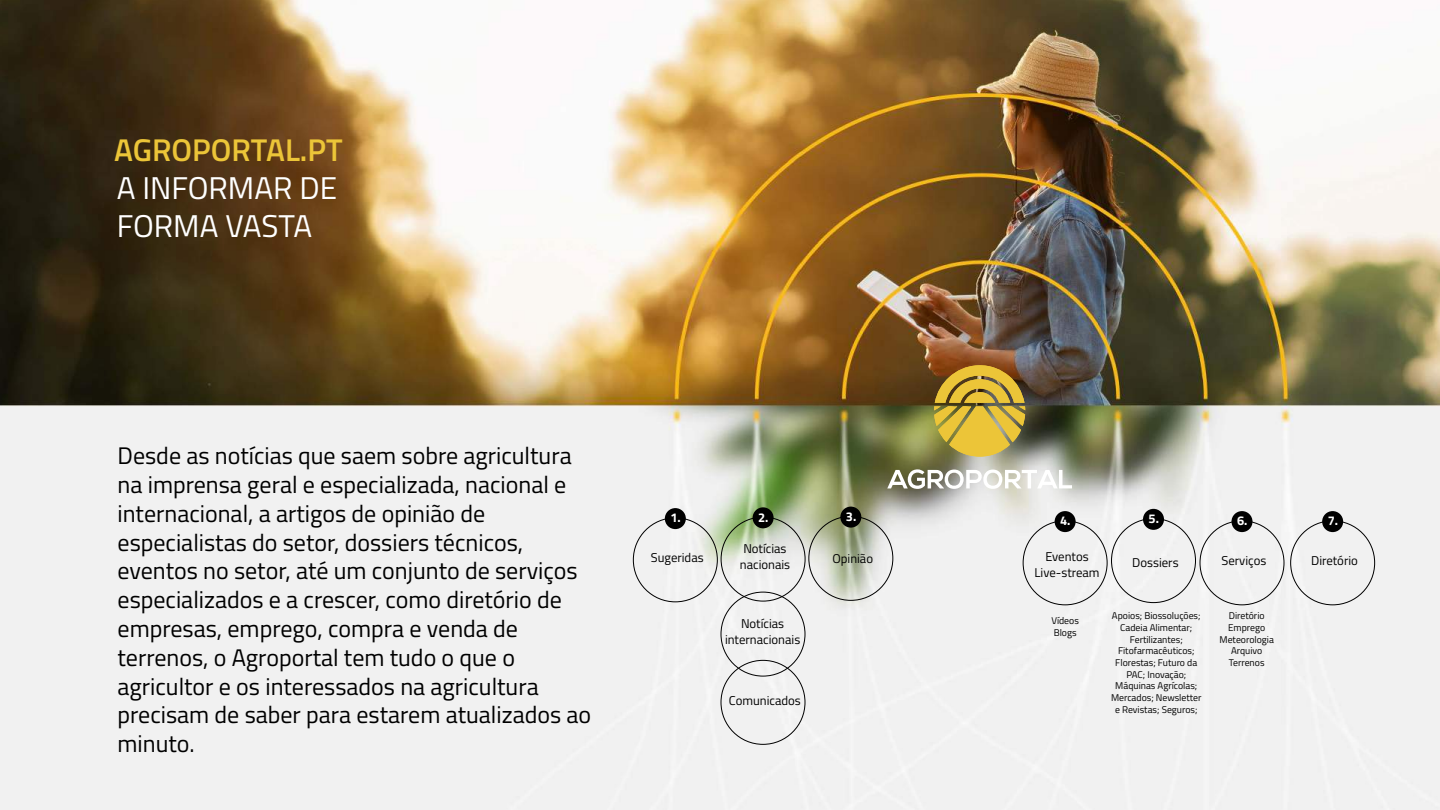
<style>
.page{position:relative;width:1440px;height:810px;background:#fff}
.page>*{position:absolute;margin:0;border:0;box-sizing:border-box;transform-origin:0 0}
.t1{font:31.5px/37.8px "Titillium Web";color:#fff}
.t2{font:600 31.5px "Titillium Web";color:#ecc538}
.t3{font:24px/28.8px "Titillium Web";color:#000}
.t4{font:12.75px/15.3px "Titillium Web";color:#000;text-align:center}
.t5{font:700 12.75px "Titillium Web";color:#fff}
.t6{font:9.75px/11.7px "Titillium Web";color:#000;text-align:center}
</style>
<div class="page">
<img style="left:0;top:0;width:1440px;height:810px">
<img style="left:934px;top:365px;width:91px;height:92px">
<svg style="left:887px;top:469px;width:185px;height:20px"></svg>
<div style="left:753px;top:507px;width:21px;height:21px;background:#000;border-radius:50%"></div>
<div style="left:665px;top:508px;width:21px;height:21px;background:#000;border-radius:50%"></div>
<div style="left:840px;top:507px;width:21px;height:21px;background:#000;border-radius:50%"></div>
<div style="left:1055px;top:511px;width:21px;height:21px;background:#000;border-radius:50%"></div>
<div style="left:1232px;top:511px;width:21px;height:21px;background:#000;border-radius:50%"></div>
<div style="left:1322px;top:511px;width:21px;height:21px;background:#000;border-radius:50%"></div>
<div style="left:1143px;top:509px;width:21px;height:21px;background:#000;border-radius:50%"></div>
<h1 class="t2" style="left:114px;top:126px;width:230px">AGROPORTAL.PT</h1>
<h1 class="t1" style="left:117px;top:168px;width:222px">A INFORMAR DE<br>FORMA VASTA</h1>
<p class="t3" style="left:118px;top:441px;width:475px">Desde as notícias que saem sobre agricultura na imprensa geral e especializada, nacional e internacional, a artigos de opinião de especialistas do setor, dossiers técnicos, eventos no setor, até um conjunto de serviços especializados e a crescer, como diretório de empresas, emprego, compra e venda de terrenos, o Agroportal tem tudo o que o agricultor e os interessados na agricultura precisam de saber para estarem atualizados ao minuto.</p>
<p class="t5" style="left:670px;top:508px;width:12px">1.</p>
<p class="t4" style="left:651px;top:550px;width:54px">Sugeridas</p>
<p class="t5" style="left:758px;top:507px;width:12px">2.</p>
<p class="t4" style="left:740px;top:541px;width:52px;text-align:left">Notícias nacionais</p>
<p class="t4" style="left:725px;top:616px;width:77px">Notícias internacionais</p>
<p class="t4" style="left:729px;top:693px;width:73px">Comunicados</p>
<p class="t5" style="left:846px;top:506px;width:12px">3.</p>
<p class="t4" style="left:832px;top:551px;width:42px">Opinião</p>
<p class="t5" style="left:1060px;top:511px;width:12px">4.</p>
<p class="t5" style="left:1149px;top:509px;width:12px">5.</p>
<p class="t5" style="left:1237px;top:511px;width:12px">6.</p>
<p class="t5" style="left:1328px;top:511px;width:12px">7.</p>
<p class="t4" style="left:1034px;top:549px;width:67px">Eventos<br>Live-stream</p>
<p class="t4" style="left:1132px;top:554px;width:48px">Dossiers</p>
<p class="t4" style="left:1222px;top:553px;width:46px">Serviços</p>
<p class="t4" style="left:1311px;top:553px;width:48px">Diretório</p>
<p class="t6" style="left:1051px;top:615px;width:29px;text-align:left">Vídeos<br>Blogs</p>
<p class="t6" style="left:1111px;top:610px;width:92px">Apoios; Biossoluções;<br>Cadeia Alimentar;<br>Fertilizantes;<br>Fitofarmacêuticos;<br>Florestas; Futuro da<br>PAC; Inovação;<br>Máquinas Agrícolas;<br>Mercados; Newsletter e Revistas; Seguros;</p>
<p class="t6" style="left:1220px;top:610px;width:56px">Diretório<br>Emprego<br>Meteorologia<br>Arquivo<br>Terrenos</p>
</div>
